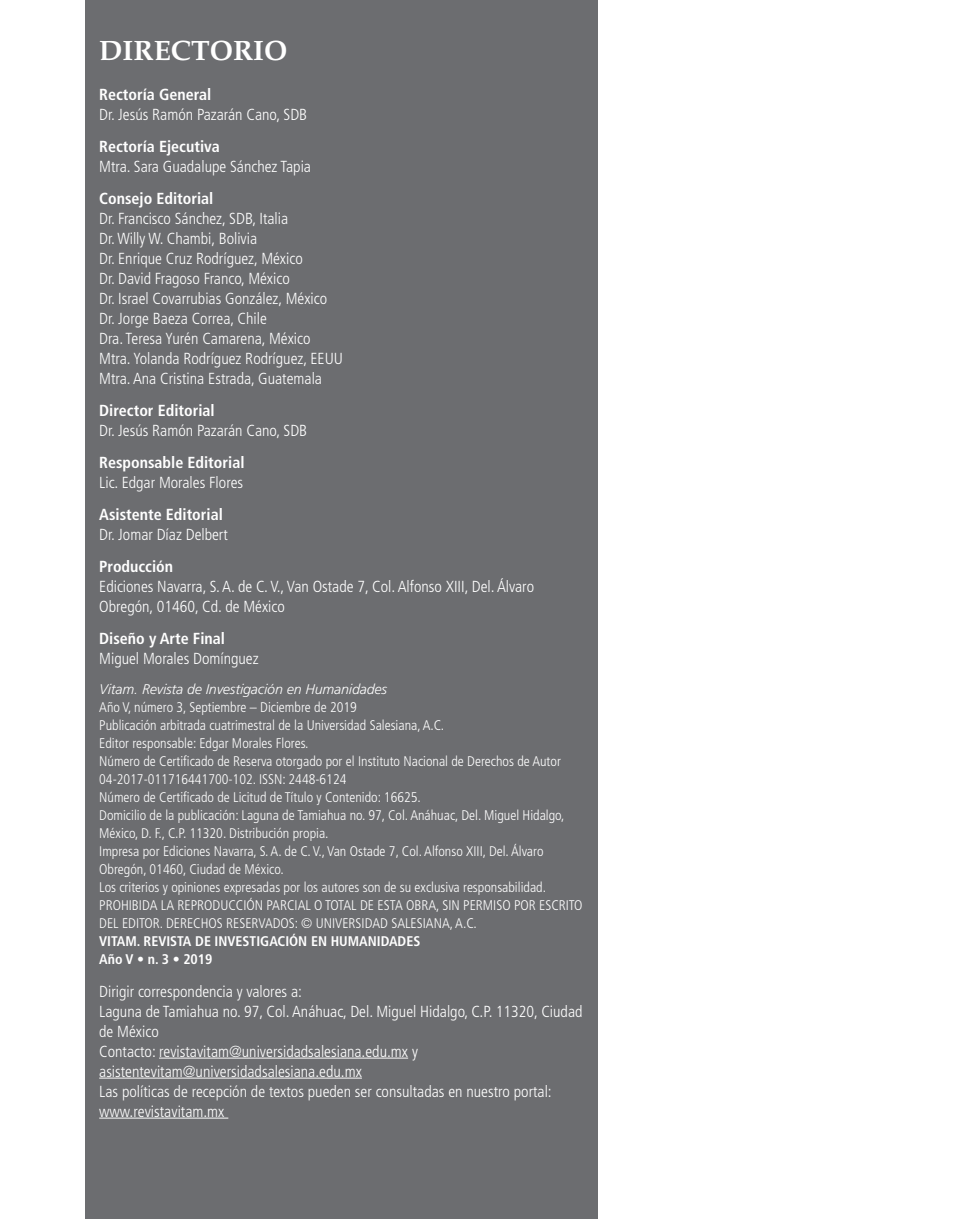
<style>
.page{position:relative;width:964px;height:1219px;background:#fff}
.page>*{position:absolute;margin:0;border:0;box-sizing:border-box;transform-origin:0 0}
.t1{font:700 28px "Palatino LT Std";color:#fff}
.t2{font:300 condensed 16px/20px "Frutiger LT Std";color:#fff}
.t3{font:700 condensed 16px "Frutiger LT Std";color:#fff}
.t4{font:300 condensed 14px/18px "Frutiger LT Std";color:#fff}
.t5{font:700 condensed 14px "Frutiger LT Std";color:#fff}
.t6{font:italic 300 14px "Frutiger LT Std";color:#fff}
</style>
<div class="page">
<div style="left:85px;top:0;width:513px;height:1219px;background:#6c6d70"></div>
<hr style="left:159px;top:1058px;width:249px;height:1px;background:#fff">
<hr style="left:99px;top:1078px;width:263px;height:1px;background:#fff">
<hr style="left:99px;top:1118px;width:129px;height:1px;background:#fff">
<p class="t1" style="left:99px;top:35px;width:190px">DIRECTORIO</p>
<p class="t3" style="left:99px;top:85px;width:114px">Rectoría General</p>
<p class="t2" style="left:99px;top:105px;width:209px">Dr. Jesús Ramón Pazarán Cano, SDB</p>
<p class="t3" style="left:99px;top:137px;width:122px">Rectoría Ejecutiva</p>
<p class="t2" style="left:99px;top:157px;width:213px">Mtra. Sara Guadalupe Sánchez Tapia</p>
<p class="t3" style="left:99px;top:189px;width:116px">Consejo Editorial</p>
<p class="t2" style="left:99px;top:209px;width:190px">Dr. Francisco Sánchez, SDB, Italia</p>
<p class="t2" style="left:99px;top:229px;width:159px">Dr. Willy W. Chambi, Bolivia</p>
<p class="t2" style="left:99px;top:249px;width:205px">Dr. Enrique Cruz Rodríguez, México</p>
<p class="t2" style="left:99px;top:269px;width:192px">Dr. David Fragoso Franco, México</p>
<p class="t2" style="left:99px;top:289px;width:229px">Dr. Israel Covarrubias González, México</p>
<p class="t2" style="left:99px;top:309px;width:169px">Dr. Jorge Baeza Correa, Chile</p>
<p class="t2" style="left:99px;top:329px;width:213px">Dra. Teresa Yurén Camarena, México</p>
<p class="t2" style="left:99px;top:349px;width:245px">Mtra. Yolanda Rodríguez Rodríguez, EEUU</p>
<p class="t2" style="left:99px;top:369px;width:224px">Mtra. Ana Cristina Estrada, Guatemala</p>
<p class="t3" style="left:99px;top:401px;width:117px">Director Editorial</p>
<p class="t2" style="left:99px;top:421px;width:209px">Dr. Jesús Ramón Pazarán Cano, SDB</p>
<p class="t3" style="left:99px;top:453px;width:147px">Responsable Editorial</p>
<p class="t2" style="left:99px;top:473px;width:145px">Lic. Edgar Morales Flores</p>
<p class="t3" style="left:99px;top:505px;width:125px">Asistente Editorial</p>
<p class="t2" style="left:99px;top:525px;width:130px">Dr. Jomar Díaz Delbert</p>
<p class="t3" style="left:99px;top:557px;width:75px">Producción</p>
<p class="t2" style="left:99px;top:577px;width:436px">Ediciones Navarra, S. A. de C. V., Van Ostade 7, Col. Alfonso XIII, Del. Álvaro<br>Obregón, 01460, Cd. de México</p>
<p class="t3" style="left:99px;top:629px;width:127px">Diseño y Arte Final</p>
<p class="t2" style="left:99px;top:649px;width:161px">Miguel Morales Domínguez</p>
<p class="t6" style="left:99px;top:682px;width:289px">Vitam. Revista de Investigación en Humanidades</p>
<p class="t4" style="left:99px;top:699px;width:259px">Año V, número 3, Septiembre – Diciembre de 2019</p>
<p class="t4" style="left:99px;top:717px;width:347px">Publicación arbitrada cuatrimestral de la Universidad Salesiana, A.C.</p>
<p class="t4" style="left:99px;top:735px;width:211px">Editor responsable: Edgar Morales Flores.</p>
<p class="t4" style="left:99px;top:753px;width:463px">Número de Certificado de Reserva otorgado por el Instituto Nacional de Derechos de Autor<br>04-2017-011716441700-102. ISSN: 2448-6124</p>
<p class="t4" style="left:99px;top:789px;width:323px">Número de Certificado de Licitud de Título y Contenido: 16625.</p>
<p class="t4" style="left:99px;top:807px;width:467px">Domicilio de la publicación: Laguna de Tamiahua no. 97, Col. Anáhuac, Del. Miguel Hidalgo,<br>México, D. F., C.P. 11320. Distribución propia.</p>
<p class="t4" style="left:99px;top:843px;width:446px">Impresa por Ediciones Navarra, S. A. de C. V., Van Ostade 7, Col. Alfonso XIII, Del. Álvaro<br>Obregón, 01460, Ciudad de México.</p>
<p class="t4" style="left:99px;top:879px;width:448px">Los criterios y opiniones expresadas por los autores son de su exclusiva responsabilidad.</p>
<p class="t4" style="left:99px;top:897px;width:485px">PROHIBIDA LA REPRODUCCIÓN PARCIAL O TOTAL DE ESTA OBRA, SIN PERMISO POR ESCRITO<br>DEL EDITOR. DERECHOS RESERVADOS: © UNIVERSIDAD SALESIANA, A.C.</p>
<p class="t5" style="left:99px;top:933px;width:323px">VITAM. REVISTA DE INVESTIGACIÓN EN HUMANIDADES</p>
<p class="t5" style="left:99px;top:951px;width:115px">Año V • n. 3 • 2019</p>
<p class="t2" style="left:99px;top:981px;width:204px">Dirigir correspondencia y valores a:</p>
<p class="t2" style="left:99px;top:1001px;width:485px">Laguna de Tamiahua no. 97, Col. Anáhuac, Del. Miguel Hidalgo, C.P. 11320, Ciudad de México</p>
<p class="t2" style="left:99px;top:1041px;width:320px">Contacto: revistavitam@universidadsalesiana.edu.mx y</p>
<p class="t2" style="left:99px;top:1061px;width:264px">asistentevitam@universidadsalesiana.edu.mx</p>
<p class="t2" style="left:99px;top:1081px;width:454px">Las políticas de recepción de textos pueden ser consultadas en nuestro portal: www.revistavitam.mx</p>
</div>
